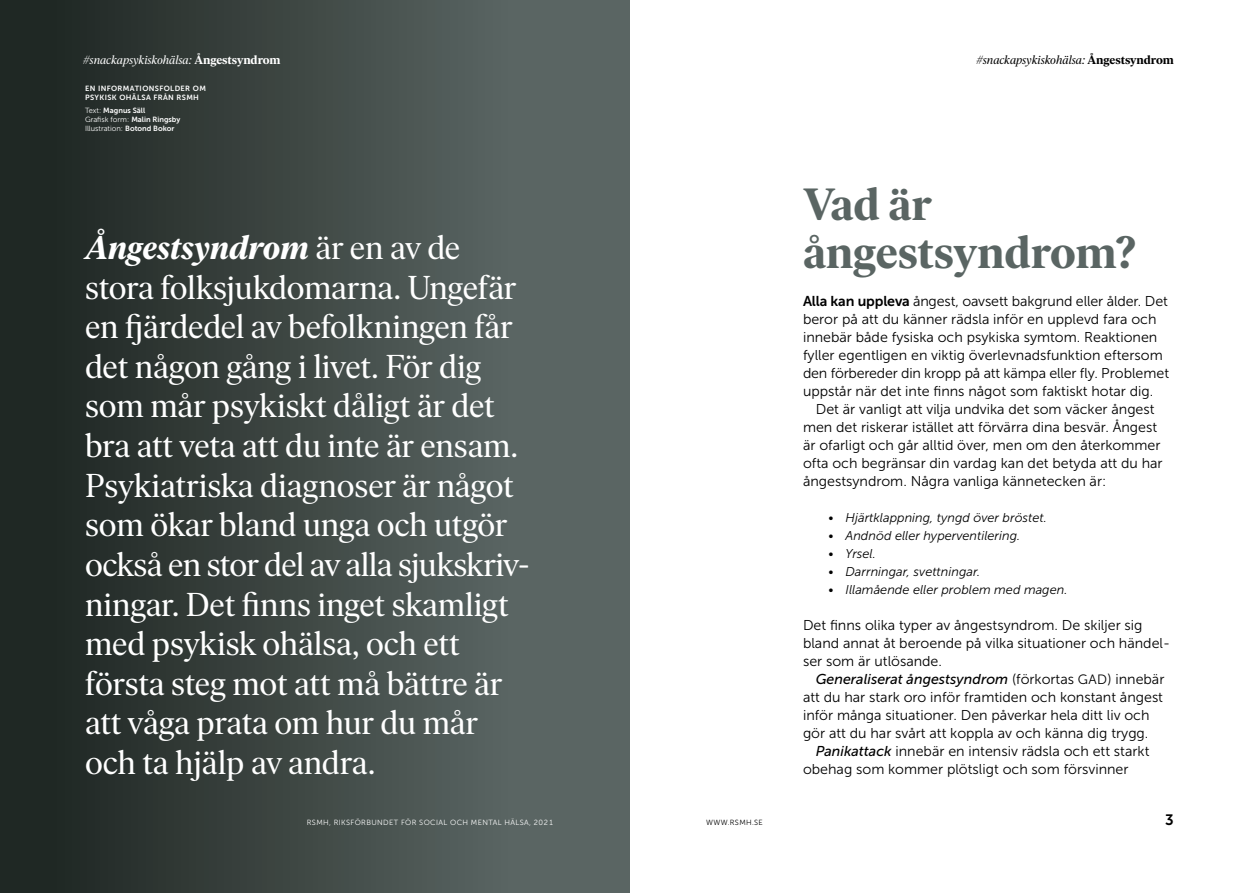
<style>
.page{position:relative;width:1259px;height:893px;background:#fff}
.page>*{position:absolute;margin:0;border:0;box-sizing:border-box;transform-origin:0 0}
.Rubrik_1{font:700 45px/48px "Ivar Soft";letter-spacing:-.005em;color:#5a6563}
.t1{font:33px/39.6px "Ivar Soft";letter-spacing:-.01em;color:#fff}
.t2{font:15px "Museo Sans 700";color:#000}
.Brödtext{font:14.25px/18px "Museo Sans 300";color:#000}
.Brödtext_fet_ingång{font:14.25px/18px "Museo Sans 300";color:#000}
.Brödtext_utan_indrag{font:14.25px/18px "Museo Sans 300";color:#000}
.t3{font:italic 12.75px "Museo Sans 300";color:#000}
.t4{font:italic 12px "Ivar Soft";color:#000}
.t5{font:italic 12px "Ivar Soft";color:#fff}
.t6{font:7.5px "Museo Sans 300";color:#fff}
.t7{font:7.5px "Museo Sans 300";letter-spacing:.05em;color:#fff}
.t8{font:7.5px/9px "Museo Sans 700";letter-spacing:.05em;color:#fff}
.t9{font:7.5px "Museo Sans 700";color:#fff}
.t10{font:7.5px "Museo Sans 300";letter-spacing:.05em;color:#000}
.s1{font-weight:700;font-style:normal}
.s2{font-family:"Museo Sans 300"}
.s3{font-family:"Museo Sans 700"}
.s4{font-weight:700;font-style:italic}
.s5{font-family:"Museo Sans 500";font-style:italic}
.s6{font-size:13.5px}
</style>
<div class="page">
<div style="left:0;top:0;width:629px;height:893px;background:linear-gradient(to right,#1c2420,#636f6d)"></div>
<p class="t5" style="left:83px;top:53px;width:199px">#snackapsykiskohälsa: <span class="s1">Ångestsyndrom</span></p>
<p class="t8" style="left:85px;top:84px;width:122px">EN INFORMATIONSFOLDER OM<br>PSYKISK OHÄLSA FRÅN RSMH</p>
<p class="t9" style="left:85px;top:106px;width:62px"><span class="s2">Text:</span> Magnus Säll</p>
<p class="t6" style="left:85px;top:116px;width:97px">Grafisk form: <span class="s3">Malin Ringsby</span></p>
<p class="t6" style="left:85px;top:125px;width:91px">Illustration: <span class="s3">Botond Bokor</span></p>
<p class="t1" style="left:85px;top:228px;width:446px"><span class="s4">Ångestsyndrom</span> är en av de stora folksjukdomarna. Ungefär en fjärdedel av befolkningen får det någon gång i livet. För dig som mår psykiskt dåligt är det bra att veta att du inte är ensam.<br>Psykiatriska diagnoser är något som ökar bland unga och utgör också en stor del av alla sjukskriv&shy;ningar. Det finns inget skamligt med psykisk ohälsa, och ett första steg mot att må bättre är att våga prata om hur du mår och ta hjälp av andra.</p>
<p class="t7" style="left:307px;top:818px;width:247px">RSMH, RIKSFÖRBUNDET FÖR SOCIAL OCH MENTAL HÄLSA, 202 1</p>
<p class="t4" style="left:976px;top:53px;width:199px">#snackapsykiskohälsa: <span class="s1">Ångestsyndrom</span></p>
<p class="t10" style="left:706px;top:818px;width:58px">WWW.RSMH.SE</p>
<p class="Rubrik_1" style="left:803px;top:180px;width:334px">Vad är ångestsyndrom?</p>
<p class="Brödtext_fet_ingång" style="left:803px;top:292px;width:368px"><span class="s3">Alla kan uppleva</span> ångest, oavsett bakgrund eller ålder. Det beror på att du känner rädsla inför en upplevd fara och innebär både fysiska och psykiska symtom. Reaktionen fyller egentligen en viktig överlevnadsfunktion eftersom den förbereder din kropp på att kämpa eller fly. Problemet uppstår när det inte finns något som faktiskt hotar dig.</p>
<p class="Brödtext" style="left:803px;top:400px;width:361px;text-indent:13px">Det är vanligt att vilja undvika det som väcker ångest men det riskerar istället att förvärra dina besvär. Ångest är ofarligt och går alltid över, men om den återkommer ofta och begränsar din vardag kan det betyda att du har ångestsyndrom. Några vanliga kännetecken är:</p>
<p class="t3" style="left:828px;top:511px;width:220px">• Hjärtklappning, tyngd över bröstet.</p>
<p class="t3" style="left:828px;top:529px;width:193px">• Andnöd eller hyperventilering.</p>
<p class="t3" style="left:828px;top:547px;width:49px">• Yrsel.</p>
<p class="t3" style="left:828px;top:565px;width:153px">• Darrningar, svettningar.</p>
<p class="t3" style="left:828px;top:583px;width:240px">• Illamående eller problem med magen.</p>
<p class="Brödtext_utan_indrag" style="left:803px;top:616px;width:368px">Det finns olika typer av ångestsyndrom. De skiljer sig bland annat åt beroende på vilka situationer och händel&shy;ser som är utlösande.</p>
<p class="Brödtext" style="left:803px;top:670px;width:363px;text-indent:13px"><span class="s5">Generaliserat ångestsyndrom</span> (förkortas <span class="s6">GAD</span>) innebär att du har stark oro inför framtiden och konstant ångest inför många situationer. Den påverkar hela ditt liv och gör att du har svårt att koppla av och känna dig trygg.</p>
<p class="Brödtext" style="left:803px;top:742px;width:348px;text-indent:13px"><span class="s5">Panikattack</span> innebär en intensiv rädsla och ett starkt obehag som kommer plötsligt och som försvinner</p>
<p class="t2" style="left:1165px;top:811px;width:10px">3</p>
</div>
